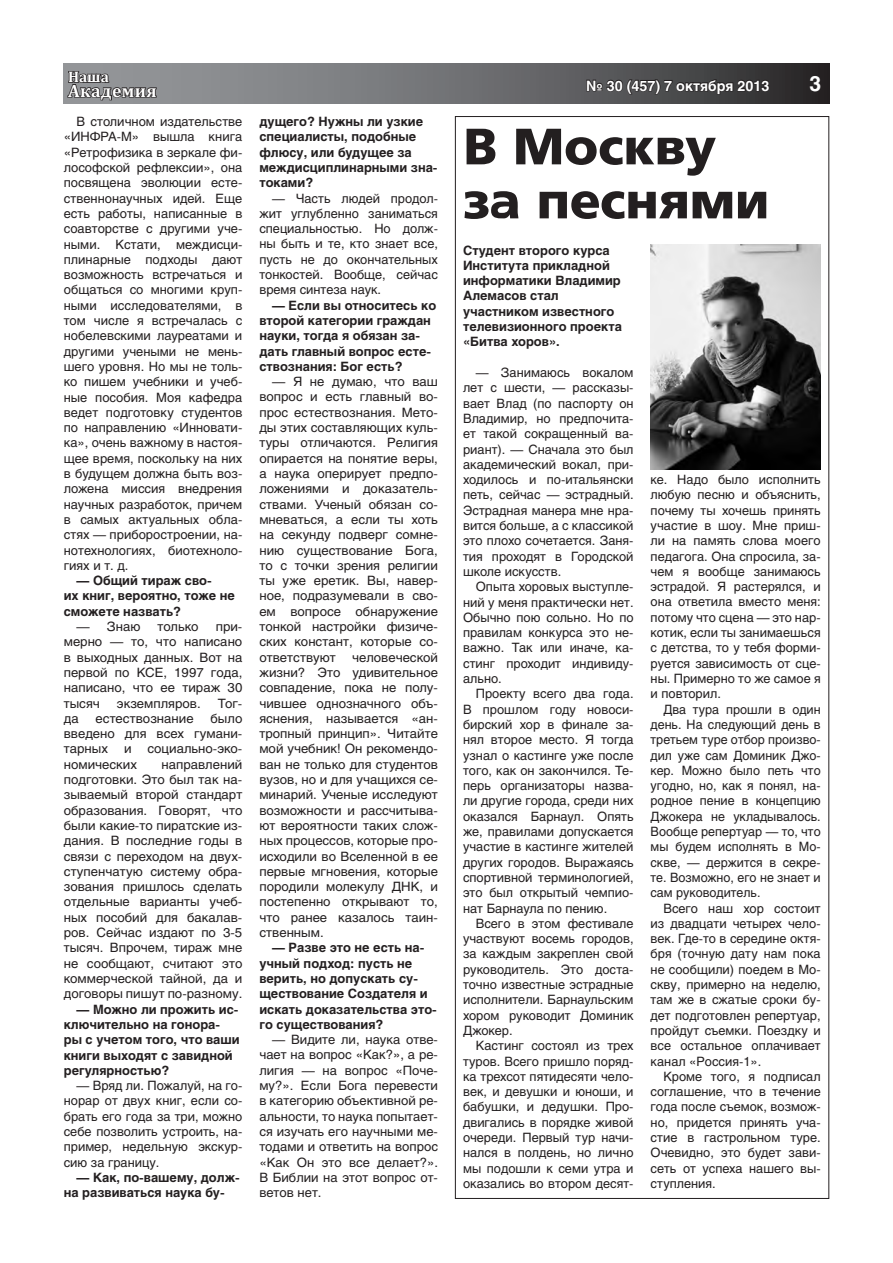
<style>
.page{position:relative;width:893px;height:1263px;background:#fff}
.page>*{position:absolute;margin:0;border:0;box-sizing:border-box;transform-origin:0 0}
.t1{font:700 51px/54px "AG Foreigner";color:#231f20}
.t2{font:700 21px "Helios";color:#fff}
.t3{font:700 17.85px "Cambria";letter-spacing:.02em;color:#fff}
.t4{font:700 15.3px "Cambria";color:#fff}
.t5{font:700 14.25px "Helios";color:#fff}
.t6{font:12.75px/15.3px "Helios";color:#231f20;text-align:justify}
.t7{font:700 12.75px/15.3px "Helios";color:#231f20}
</style>
<div class="page">
<svg style="left:64px;top:64px;width:765px;height:39px;background:#6a6b6e"></svg>
<svg style="left:66px;top:70px;width:92px;height:31px;background:#6b6b6d"></svg>
<svg style="left:586px;top:77px;width:184px;height:18px;background:#3a393a"></svg>
<img style="left:651px;top:245px;width:170px;height:224px">
<p class="t4" style="left:68px;top:66px;width:42px">Наша</p>
<h3 class="t3" style="left:68px;top:78px;width:90px">Академия</h3>
<p class="t5" style="left:586px;top:77px;width:185px">№ 30 (457) 7 октября 2013</p>
<h2 class="t2" style="left:809px;top:71px;width:13px">3</h2>
<h1 class="t1" style="left:463px;top:120px;width:307px">В Москву за песнями</h1>
<p class="t7" style="left:463px;top:242px;width:160px">Студент второго курса<br>Института прикладной информатики Владимир<br>Алемасов стал участником известного телевизионного проекта «Битва хоров».</p>
<p class="t6" style="left:463px;top:365px;width:172px;text-indent:13px">— Занимаюсь вокалом лет с шести, — рассказы&shy;вает Влад (по паспорту он Владимир, но предпочита&shy;ет такой сокращенный ва&shy;риант). — Сначала это был академический вокал, при&shy;ходилось и по-итальянски петь, сейчас — эстрадный.<br>Эстрадная манера мне нра&shy;вится больше, а с классикой это плохо сочетается. Заня&shy;тия проходят в Городской школе искусств.</p>
<p class="t6" style="left:463px;top:579px;width:172px;text-indent:13px">Опыта хоровых выступле&shy;ний у меня практически нет.<br>Обычно пою сольно. Но по правилам конкурса это не&shy;важно. Так или иначе, ка&shy;стинг проходит индивиду&shy;ально.</p>
<p class="t6" style="left:463px;top:686px;width:172px;text-indent:13px">Проекту всего два года.<br>В прошлом году новоси&shy;бирский хор в финале за&shy;нял второе место. Я тогда узнал о кастинге уже после того, как он закончился. Те&shy;перь организаторы назва&shy;ли другие города, среди них оказался Барнаул. Опять же, правилами допускается участие в кастинге жителей других городов. Выражаясь спортивной терминологией, это был открытый чемпио&shy;нат Барнаула по пению.</p>
<p class="t6" style="left:463px;top:915px;width:172px;text-indent:13px">Всего в этом фестивале участвуют восемь городов, за каждым закреплен свой руководитель. Это доста&shy;точно известные эстрадные исполнители. Барнаульским хором руководит Доминик Джокер.</p>
<p class="t6" style="left:463px;top:1038px;width:172px;text-indent:13px">Кастинг состоял из трех туров. Всего пришло поряд&shy;ка трехсот пятидесяти чело&shy;век, и девушки и юноши, и бабушки, и дедушки. Про&shy;двигались в порядке живой очереди. Первый тур начи&shy;нался в полдень, но лично мы подошли к семи утра и оказались во втором десят-</p>
<p class="t7" style="left:259px;top:114px;width:180px">дущего? Нужны ли узкие специалисты, подобные флюсу, или будущее за междисциплинарными зна&shy;токами?</p>
<p class="t6" style="left:259px;top:190px;width:180px;text-indent:13px">— Часть людей продол&shy;жит углубленно заниматься специальностью. Но долж&shy;ны быть и те, кто знает все, пусть не до окончательных тонкостей. Вообще, сейчас время синтеза наук.</p>
<p class="t7" style="left:259px;top:297px;width:178px;text-indent:13px">— Если вы относитесь ко второй категории граждан науки, тогда я обязан за&shy;дать главный вопрос есте&shy;ствознания: Бог есть?</p>
<p class="t6" style="left:259px;top:374px;width:180px;text-indent:13px">— Я не думаю, что ваш вопрос и есть главный во&shy;прос естествознания. Мето&shy;ды этих составляющих куль&shy;туры отличаются. Религия опирается на понятие веры, а наука оперирует предпо&shy;ложениями и доказатель&shy;ствами. Ученый обязан со&shy;мневаться, а если ты хоть на секунду подверг сомне&shy;нию существование Бога, то с точки зрения религии ты уже еретик. Вы, навер&shy;ное, подразумевали в сво&shy;ем вопросе обнаружение тонкой настройки физиче&shy;ских констант, которые со&shy;ответствуют</p>
<p class="t6" style="left:64px;top:114px;width:180px;text-indent:13px">В столичном издательстве «ИНФРА-М» вышла книга «Ретрофизика в зеркале фи&shy;лософской рефлексии», она посвящена эволюции есте&shy;ственнонаучных идей. Еще есть работы, написанные в соавторстве с другими уче&shy;ными. Кстати, междисци&shy;плинарные подходы дают возможность встречаться и общаться со многими круп&shy;ными исследователями, в том числе я встречалась с нобелевскими лауреатами и другими учеными не мень&shy;шего уровня. Но мы не толь&shy;ко пишем учебники и учеб&shy;ные пособия. Моя кафедра ведет подготовку студентов по направлению «Инновати&shy;ка», очень важному в настоя&shy;щее время, поскольку на них в будущем должна быть воз&shy;ложена миссия внедрения научных разработок, причем в самых актуальных обла&shy;стях — приборостроении, на&shy;нотехнологиях, биотехноло&shy;гиях и т. д.</p>
<p class="t7" style="left:64px;top:573px;width:173px;text-indent:13px">— Общий тираж сво-<br>их книг, вероятно, тоже не сможете назвать?</p>
<p class="t6" style="left:77px;top:619px;width:65px">— Знаю</p>
<p class="t6" style="left:158px;top:619px;width:43px">только</p>
<p class="t6" style="left:651px;top:472px;width:172px">ке. Надо было исполнить любую песню и объяснить, почему ты хочешь принять участие в шоу. Мне приш&shy;ли на память слова моего педагога. Она спросила, за&shy;чем я вообще занимаюсь эстрадой. Я растерялся, и она ответила вместо меня: потому что сцена — это нар&shy;котик, если ты занимаешься с детства, то у тебя форми&shy;руется зависимость от сце&shy;ны. Примерно то же самое я и повторил.</p>
<p class="t6" style="left:651px;top:701px;width:172px;text-indent:13px">Два тура прошли в один день. На следующий день в третьем туре отбор произво&shy;дил уже сам Доминик Джо&shy;кер. Можно было петь что угодно, но, как я понял, на&shy;родное пение в концепцию Джокера не укладывалось.<br>Вообще репертуар — то, что мы будем исполнять в Мо&shy;скве, — держится в секре&shy;те. Возможно, его не знает и сам руководитель.</p>
<p class="t6" style="left:651px;top:900px;width:172px;text-indent:13px">Всего наш хор состоит из двадцати четырех чело&shy;век. Где-то в середине октя&shy;бря (точную дату нам пока не сообщили) поедем в Мо&shy;скву, примерно на неделю, там же в сжатые сроки бу&shy;дет подготовлен репертуар, пройдут съемки. Поездку и все остальное оплачивает канал «Россия-1».</p>
<p class="t6" style="left:651px;top:1068px;width:172px;text-indent:13px">Кроме того, я подписал соглашение, что в течение года после съемок, возмож&shy;но, придется принять уча&shy;стие в гастрольном туре.<br>Очевидно, это будет зави&shy;сеть от успеха нашего вы&shy;ступления.</p>
<p class="t6" style="left:64px;top:619px;width:180px;text-indent:152px">при&shy;мерно — то, что написано в выходных данных. Вот на первой по КСЕ, 1997 года, написано, что ее тираж 30 тысяч</p>
<p class="t6" style="left:259px;top:649px;width:180px;text-indent:93px">человеческой жизни? Это удивительное совпадение, пока не полу&shy;чившее однозначного объ&shy;яснения, называется «ан&shy;тропный принцип». Читайте мой учебник! Он рекомендо&shy;ван не только для студентов вузов, но и для учащихся се&shy;минарий. Ученые исследуют возможности и рассчитыва&shy;ют вероятности таких слож&shy;ных процессов, которые про&shy;исходили во Вселенной в ее первые мгновения, которые породили молекулу ДНК, и постепенно открывают то, что ранее казалось таин&shy;ственным.</p>
<p class="t7" style="left:259px;top:940px;width:179px;text-indent:13px">— Разве это не есть на&shy;учный подход: пусть не верить, но допускать су&shy;ществование Создателя и искать доказательства это&shy;го существования?</p>
<p class="t6" style="left:259px;top:1032px;width:180px;text-indent:13px">— Видите ли, наука отве&shy;чает на вопрос «Как?», а ре&shy;лигия — на вопрос «Поче&shy;му?». Если Бога перевести в категорию объективной ре&shy;альности, то наука попытает&shy;ся изучать его научными ме&shy;тодами и ответить на вопрос «Как Он это все делает?».<br>В Библии на этот вопрос от&shy;ветов нет.</p>
<p class="t6" style="left:117px;top:695px;width:85px">экземпляров.</p>
<p class="t6" style="left:218px;top:695px;width:26px">Тог-</p>
<p class="t6" style="left:64px;top:710px;width:180px;text-indent:147px">было введено для всех гумани&shy;тарных</p>
<p class="t6" style="left:64px;top:710px;width:16px">да</p>
<p class="t6" style="left:96px;top:710px;width:100px">естествознание</p>
<p class="t6" style="left:124px;top:741px;width:9px">и</p>
<p class="t6" style="left:148px;top:741px;width:96px">социально-эко-</p>
<p class="t6" style="left:64px;top:756px;width:75px">номических</p>
<p class="t6" style="left:64px;top:756px;width:180px;text-indent:98px">направлений подготовки. Это был так на&shy;зываемый второй стандарт образования. Говорят, что были какие-то пиратские из&shy;дания. В последние годы в связи с переходом на двух&shy;ступенчатую систему обра&shy;зования пришлось сделать отдельные варианты учеб&shy;ных пособий для бакалав&shy;ров. Сейчас издают по 3-5 тысяч. Впрочем, тираж мне не сообщают, считают это коммерческой тайной, да и договоры пишут по-разному.</p>
<p class="t7" style="left:64px;top:1001px;width:177px;text-indent:13px">— Можно ли прожить ис&shy;ключительно на гонора&shy;ры с учетом того, что ваши книги выходят с завидной регулярностью?</p>
<p class="t6" style="left:64px;top:1078px;width:180px;text-indent:13px">— Вряд ли. Пожалуй, на го&shy;норар от двух книг, если со&shy;брать его года за три, можно себе позволить устроить, на&shy;пример, недельную экскур&shy;сию за границу.</p>
<p class="t7" style="left:64px;top:1170px;width:177px;text-indent:13px">— Как, по-вашему, долж&shy;на развиваться наука бу-</p>
</div>
